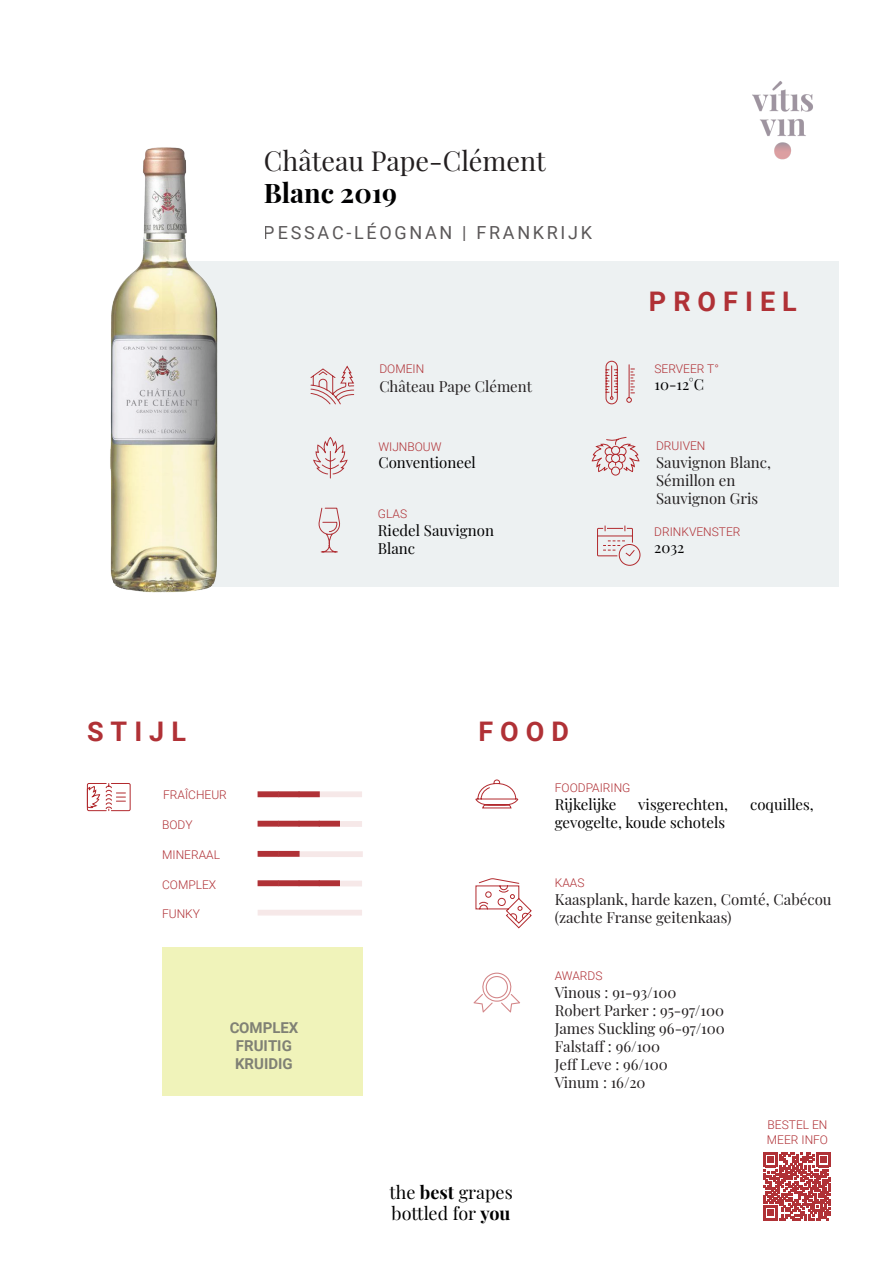
<style>
.page{position:relative;width:893px;height:1263px;background:#fff}
.page>*{position:absolute;margin:0;border:0;box-sizing:border-box;transform-origin:0 0}
.t1{font:27px "Playfair Display";color:#231f20}
.t2{font:700 27px "Roboto";letter-spacing:.26em;color:#b03136}
.t3{font:700 27px "Playfair Display";color:#000001}
.t4{font:18px/21.6px "Playfair Display";color:#000001}
.t5{font:18px "Roboto";letter-spacing:.15em;color:#231f20}
.t6{font:15px/18px "Playfair Display";color:#231f20}
.t7{font:15px/18px "Playfair Display";color:#000001}
.t8{font:700 15px/18px "Roboto";color:#4f4f57;text-align:center}
.t9{font:300 12px/14.4px "Roboto";color:#b03136}
.s1{font-weight:700}
</style>
<div class="page">
<img style="left:752px;top:81px;width:61px;height:79px">
<div style="left:162px;top:261px;width:677px;height:325px;background:#edf1f2"></div>
<img style="left:110px;top:147px;width:169px;height:446px">
<svg style="left:310px;top:365px;width:45px;height:40px"></svg>
<svg style="left:313px;top:437px;width:35px;height:42px"></svg>
<svg style="left:591px;top:437px;width:49px;height:39px"></svg>
<svg style="left:605px;top:360px;width:30px;height:45px"></svg>
<svg style="left:318px;top:507px;width:22px;height:46px"></svg>
<svg style="left:597px;top:525px;width:44px;height:41px"></svg>
<svg style="left:475px;top:779px;width:44px;height:30px"></svg>
<svg style="left:475px;top:878px;width:57px;height:51px"></svg>
<svg style="left:473px;top:973px;width:47px;height:39px"></svg>
<svg style="left:763px;top:1153px;width:68px;height:67px"></svg>
<div style="left:258px;top:791px;width:104px;height:6px;background:#f6e8e8"></div>
<svg style="left:86px;top:783px;width:45px;height:28px"></svg>
<div style="left:258px;top:851px;width:105px;height:6px;background:#f6e8e8"></div>
<div style="left:258px;top:910px;width:104px;height:5px;background:#f6e8e8"></div>
<div style="left:258px;top:881px;width:104px;height:5px;background:#f6e8e8"></div>
<svg style="left:258px;top:791px;width:20px;height:6px"></svg>
<svg style="left:258px;top:821px;width:104px;height:6px"></svg>
<svg style="left:278px;top:791px;width:20px;height:6px"></svg>
<svg style="left:298px;top:791px;width:22px;height:6px"></svg>
<div style="left:258px;top:821px;width:21px;height:5px;background:#b03136"></div>
<div style="left:278px;top:821px;width:22px;height:5px;background:#b03136"></div>
<svg style="left:258px;top:851px;width:20px;height:6px"></svg>
<svg style="left:278px;top:851px;width:22px;height:6px"></svg>
<svg style="left:258px;top:880px;width:20px;height:6px"></svg>
<svg style="left:278px;top:880px;width:20px;height:6px"></svg>
<svg style="left:298px;top:880px;width:21px;height:6px"></svg>
<div style="left:162px;top:947px;width:201px;height:148px;background:#f0f3ba"></div>
<svg style="left:319px;top:880px;width:21px;height:6px"></svg>
<div style="left:298px;top:821px;width:22px;height:5px;background:#b03136"></div>
<div style="left:319px;top:821px;width:21px;height:5px;background:#b03136"></div>
<p class="t1" style="left:264px;top:140px;width:283px">Château Pape-Clément</p>
<p class="t3" style="left:264px;top:172px;width:135px">Blanc 2019</p>
<p class="t5" style="left:264px;top:220px;width:330px">PESSAC-LÉOGNAN | FRANKRIJK</p>
<p class="t9" style="left:379px;top:361px;width:46px">DOMEIN</p>
<p class="t2" style="left:649px;top:283px;width:149px">PROFIEL</p>
<p class="t9" style="left:654px;top:361px;width:66px">SERVEER T°</p>
<p class="t6" style="left:379px;top:376px;width:154px">Château Pape Clément</p>
<p class="t7" style="left:654px;top:375px;width:51px">10-12°C</p>
<p class="t2" style="left:87px;top:713px;width:100px">STIJL</p>
<p class="t9" style="left:163px;top:787px;width:65px">FRAÎCHEUR</p>
<p class="t9" style="left:162px;top:817px;width:32px">BODY</p>
<p class="t9" style="left:162px;top:847px;width:59px">MINERAAL</p>
<p class="t9" style="left:162px;top:877px;width:56px">COMPLEX</p>
<p class="t9" style="left:162px;top:906px;width:39px">FUNKY</p>
<p class="t8" style="left:229px;top:1018px;width:71px">COMPLEX<br>FRUITIG<br>KRUIDIG</p>
<p class="t9" style="left:378px;top:439px;width:65px">WIJNBOUW</p>
<p class="t9" style="left:656px;top:438px;width:51px">DRUIVEN</p>
<p class="t7" style="left:378px;top:452px;width:99px">Conventioneel</p>
<p class="t6" style="left:656px;top:452px;width:116px">Sauvignon Blanc,<br>Sémillon en<br>Sauvignon Gris</p>
<p class="t9" style="left:378px;top:506px;width:31px">GLAS</p>
<p class="t7" style="left:378px;top:520px;width:118px">Riedel Sauvignon<br>Blanc</p>
<p class="t9" style="left:654px;top:524px;width:88px">DRINKVENSTER</p>
<p class="t7" style="left:654px;top:537px;width:32px">2032</p>
<p class="t2" style="left:478px;top:713px;width:92px">FOOD</p>
<p class="t9" style="left:555px;top:780px;width:77px">FOODPAIRING</p>
<p class="t7" style="left:555px;top:794px;width:63px">Rijkelijke</p>
<p class="t7" style="left:638px;top:794px;width:91px">visgerechten,</p>
<p class="t7" style="left:750px;top:794px;width:65px">coquilles,</p>
<p class="t7" style="left:555px;top:812px;width:172px">gevogelte, koude schotels</p>
<p class="t9" style="left:555px;top:875px;width:31px">KAAS</p>
<p class="t6" style="left:555px;top:889px;width:278px">Kaasplank, harde kazen, Comté, Cabécou (zachte Franse geitenkaas)</p>
<p class="t9" style="left:555px;top:968px;width:49px">AWARDS</p>
<p class="t4" style="left:389px;top:1180px;width:125px">the <span class="s1">best</span> grapes bottled for <span class="s1">you</span></p>
<p class="t6" style="left:555px;top:982px;width:123px">Vinous : 91-93/100</p>
<p class="t6" style="left:555px;top:1000px;width:171px">Robert Parker : 95-97/100</p>
<p class="t6" style="left:555px;top:1018px;width:171px">James Suckling 96-97/100</p>
<p class="t6" style="left:555px;top:1036px;width:107px">Falstaff : 96/100</p>
<p class="t6" style="left:555px;top:1054px;width:114px">Jeff Leve : 96/100</p>
<p class="t6" style="left:555px;top:1072px;width:92px">Vinum : 16/20</p>
<p class="t9" style="left:767px;top:1117px;width:63px">BESTEL EN<br>MEER INFO</p>
</div>
